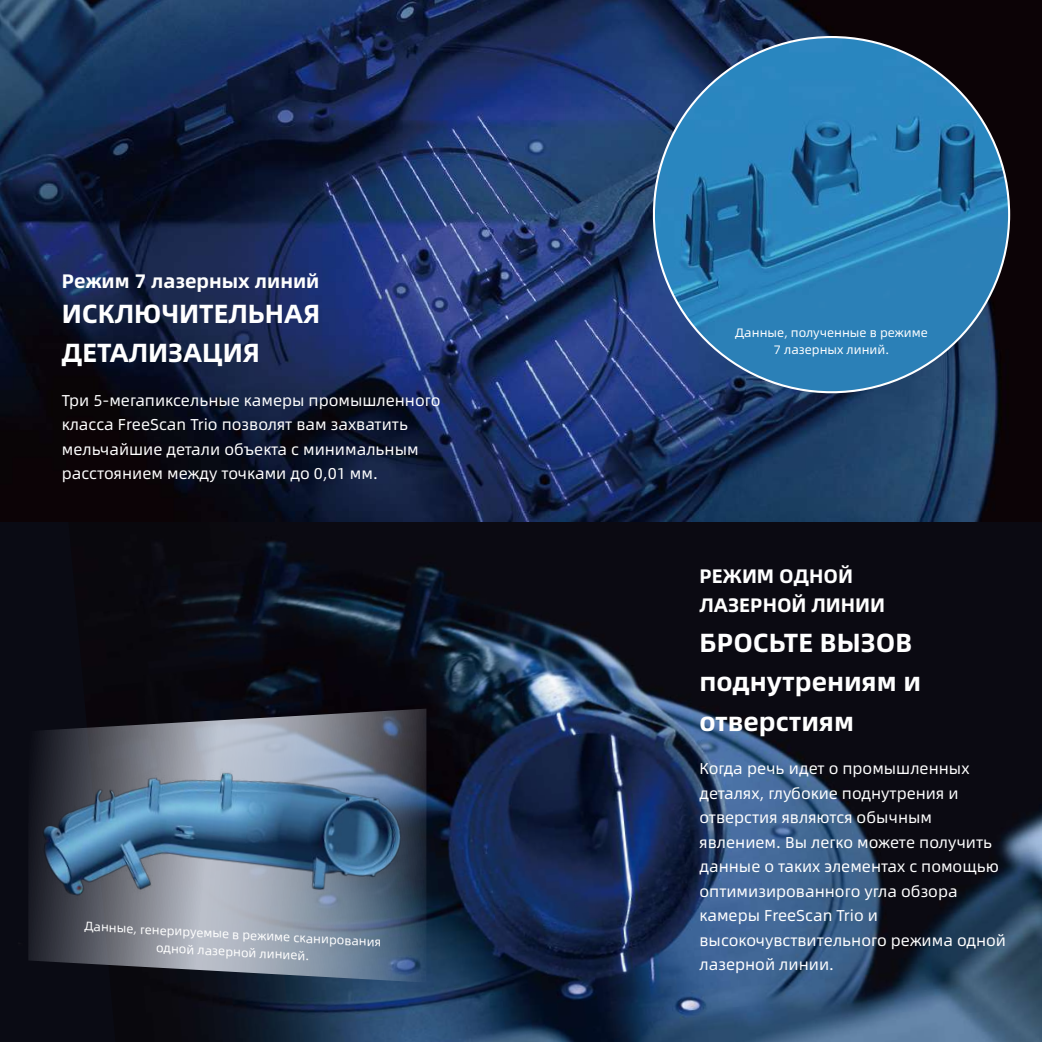
<style>
.page{position:relative;width:1042px;height:1042px;background:#fff}
.page>*{position:absolute;margin:0;border:0;box-sizing:border-box;transform-origin:0 0}
.t1{font:26.25px/39.6px "Alibaba Pu Hui Ti B";color:#fff}
.t2{font:19.6px/29.4px "Alibaba Pu Hui Ti B";color:#fff}
.t3{font:15.75px/24.5px "Alibaba Pu Hui Ti R";color:#fff}
.t4{font:12.25px/17.5px "Alibaba Pu Hui Ti R";color:#fff;text-align:center}
</style>
<div class="page">
<div style="left:0;top:521px;width:1042px;height:521px;background:#0a0b14"></div>
<img style="left:68px;top:521px;width:974px;height:521px">
<img style="left:0;top:0;width:1042px;height:521px">
<img style="left:654px;top:37px;width:355px;height:355px;border-radius:178px">
<img style="left:28px;top:668px;width:392px;height:321px">
<svg style="left:0;top:0;width:1px;height:509px"></svg>
<p class="t2" style="left:62px;top:265px;width:259px">Режим 7 лазерных линий</p>
<h1 class="t1" style="left:62px;top:292px;width:260px">ИСКЛЮЧИТЕЛЬНАЯ<br>ДЕТАЛИЗАЦИЯ</h1>
<p class="t3" style="left:62px;top:387px;width:380px">Три 5-мегапиксельные камеры промышленного класса FreeScan Trio позволят вам захватить мельчайшие детали объекта с минимальным расстоянием между точками до 0,01 мм.</p>
<p class="t4" style="left:85px;top:917px;width:299px;rotate:3deg">Данные, генерируемые в режиме сканирования одной лазерной линией.</p>
<p class="t4" style="left:735px;top:323px;width:194px">Данные, полученные в режиме<br>7 лазерных линий.</p>
<p class="t2" style="left:699px;top:560px;width:187px">РЕЖИМ ОДНОЙ<br>ЛАЗЕРНОЙ ЛИНИИ</p>
<h1 class="t1" style="left:699px;top:621px;width:223px">БРОСЬТЕ ВЫЗОВ поднутрениям и отверстиям</h1>
<p class="t3" style="left:699px;top:755px;width:308px">Когда речь идет о промышленных деталях, глубокие поднутрения и отверстия являются обычным явлением. Вы легко можете получить данные о таких элементах с помощью оптимизированного угла обзора камеры FreeScan Trio и высокочувствительного режима одной лазерной линии.</p>
</div>
